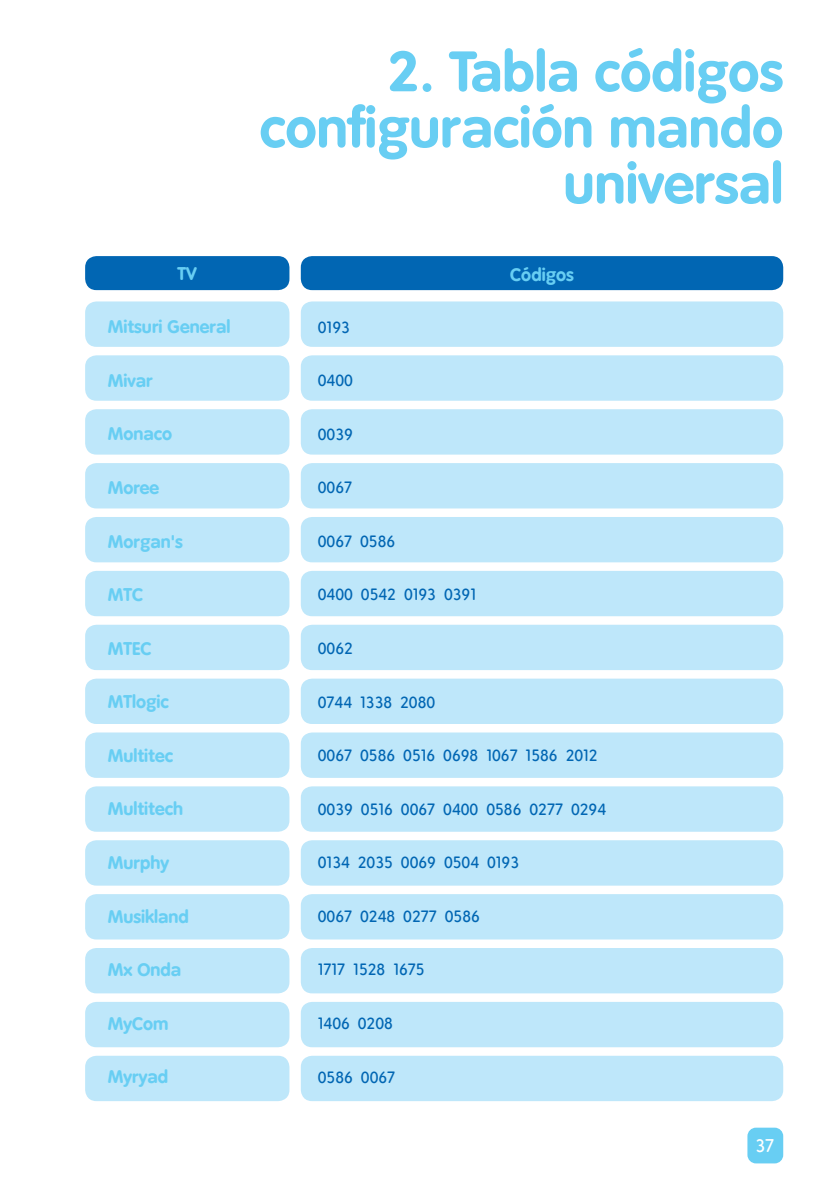
<style>
.page{position:relative;width:840px;height:1191px;background:#fff}
.page>*{position:absolute;margin:0;border:0;box-sizing:border-box;transform-origin:0 0}
.t1{font:700 56px/56px "Telecable";color:#68cef3;text-align:right}
.t2{font:700 18px "Telecable";color:#68cef3}
.t3{font:18px "Telecable";color:#fff}
.t4{font:16px "Telecable";color:#0166b3}
</style>
<div class="page">
<div style="left:747px;top:1127px;width:35px;height:36px;background:#68cef3;border-radius:9px"></div>
<div style="left:300px;top:256px;width:482px;height:34px;background:#0166b3;border-radius:11px"></div>
<div style="left:300px;top:301px;width:482px;height:46px;background:#bee7fa;border-radius:11px"></div>
<div style="left:300px;top:355px;width:482px;height:46px;background:#bee7fa;border-radius:11px"></div>
<div style="left:300px;top:409px;width:482px;height:45px;background:#bee7fa;border-radius:11px"></div>
<div style="left:300px;top:463px;width:482px;height:45px;background:#bee7fa;border-radius:11px"></div>
<div style="left:300px;top:517px;width:482px;height:45px;background:#bee7fa;border-radius:11px"></div>
<div style="left:300px;top:571px;width:482px;height:45px;background:#bee7fa;border-radius:11px"></div>
<div style="left:300px;top:625px;width:482px;height:45px;background:#bee7fa;border-radius:11px"></div>
<div style="left:300px;top:678px;width:482px;height:46px;background:#bee7fa;border-radius:11px"></div>
<div style="left:300px;top:732px;width:482px;height:46px;background:#bee7fa;border-radius:11px"></div>
<div style="left:300px;top:786px;width:482px;height:45px;background:#bee7fa;border-radius:11px"></div>
<div style="left:300px;top:840px;width:482px;height:45px;background:#bee7fa;border-radius:11px"></div>
<div style="left:300px;top:894px;width:482px;height:45px;background:#bee7fa;border-radius:11px"></div>
<div style="left:300px;top:948px;width:482px;height:45px;background:#bee7fa;border-radius:11px"></div>
<div style="left:300px;top:1002px;width:482px;height:45px;background:#bee7fa;border-radius:11px"></div>
<div style="left:300px;top:1055px;width:482px;height:46px;background:#bee7fa;border-radius:11px"></div>
<div style="left:85px;top:256px;width:204px;height:34px;background:#0166b3;border-radius:11px"></div>
<div style="left:85px;top:301px;width:204px;height:46px;background:#bee7fa;border-radius:11px"></div>
<div style="left:85px;top:355px;width:204px;height:46px;background:#bee7fa;border-radius:11px"></div>
<div style="left:85px;top:409px;width:204px;height:45px;background:#bee7fa;border-radius:11px"></div>
<div style="left:85px;top:463px;width:204px;height:45px;background:#bee7fa;border-radius:11px"></div>
<div style="left:85px;top:517px;width:204px;height:45px;background:#bee7fa;border-radius:11px"></div>
<div style="left:85px;top:571px;width:204px;height:45px;background:#bee7fa;border-radius:11px"></div>
<div style="left:85px;top:625px;width:204px;height:45px;background:#bee7fa;border-radius:11px"></div>
<div style="left:85px;top:678px;width:204px;height:46px;background:#bee7fa;border-radius:11px"></div>
<div style="left:85px;top:732px;width:204px;height:46px;background:#bee7fa;border-radius:11px"></div>
<div style="left:85px;top:786px;width:204px;height:45px;background:#bee7fa;border-radius:11px"></div>
<div style="left:85px;top:840px;width:204px;height:45px;background:#bee7fa;border-radius:11px"></div>
<div style="left:85px;top:894px;width:204px;height:45px;background:#bee7fa;border-radius:11px"></div>
<div style="left:85px;top:948px;width:204px;height:45px;background:#bee7fa;border-radius:11px"></div>
<div style="left:85px;top:1002px;width:204px;height:45px;background:#bee7fa;border-radius:11px"></div>
<div style="left:85px;top:1055px;width:204px;height:46px;background:#bee7fa;border-radius:11px"></div>
<h1 class="t1" style="left:259px;top:43px;width:525px">2. Tabla códigos configuración mando universal</h1>
<p class="t2" style="left:177px;top:263px;width:21px">TV</p>
<p class="t2" style="left:510px;top:264px;width:65px">Códigos</p>
<p class="t2" style="left:108px;top:316px;width:124px">Mitsuri General</p>
<p class="t4" style="left:317px;top:318px;width:34px">0193</p>
<p class="t2" style="left:108px;top:370px;width:46px">Mivar</p>
<p class="t4" style="left:317px;top:371px;width:37px">0400</p>
<p class="t2" style="left:108px;top:423px;width:66px">Monaco</p>
<p class="t4" style="left:317px;top:425px;width:37px">0039</p>
<p class="t2" style="left:108px;top:477px;width:53px">Moree</p>
<p class="t4" style="left:317px;top:478px;width:36px">0067</p>
<p class="t2" style="left:108px;top:531px;width:76px">Morgan's</p>
<p class="t4" style="left:317px;top:532px;width:79px">0067 0586</p>
<p class="t2" style="left:108px;top:584px;width:37px">MTC</p>
<p class="t4" style="left:317px;top:585px;width:160px">0400 0542 0193 0391</p>
<p class="t2" style="left:108px;top:638px;width:45px">MTEC</p>
<p class="t4" style="left:317px;top:639px;width:37px">0062</p>
<p class="t2" style="left:108px;top:691px;width:62px">MTlogic</p>
<p class="t4" style="left:317px;top:692px;width:119px">0744 1338 2080</p>
<p class="t2" style="left:108px;top:745px;width:67px">Multitec</p>
<p class="t4" style="left:317px;top:746px;width:281px">0067 0586 0516 0698 1067 1586 2012</p>
<p class="t2" style="left:108px;top:798px;width:77px">Multitech</p>
<p class="t4" style="left:317px;top:800px;width:289px">0039 0516 0067 0400 0586 0277 0294</p>
<p class="t2" style="left:108px;top:852px;width:63px">Murphy</p>
<p class="t4" style="left:317px;top:853px;width:203px">0134 2035 0069 0504 0193</p>
<p class="t2" style="left:108px;top:905px;width:82px">Musikland</p>
<p class="t4" style="left:317px;top:907px;width:163px">0067 0248 0277 0586</p>
<p class="t2" style="left:108px;top:959px;width:75px">Mx Onda</p>
<p class="t4" style="left:317px;top:960px;width:108px">1717 1528 1675</p>
<p class="t2" style="left:108px;top:1012px;width:62px">MyCom</p>
<p class="t4" style="left:317px;top:1014px;width:77px">1406 0208</p>
<p class="t2" style="left:108px;top:1066px;width:62px">Myryad</p>
<p class="t4" style="left:317px;top:1067px;width:79px">0586 0067</p>
<p class="t3" style="left:755px;top:1134px;width:20px">37</p>
</div>
